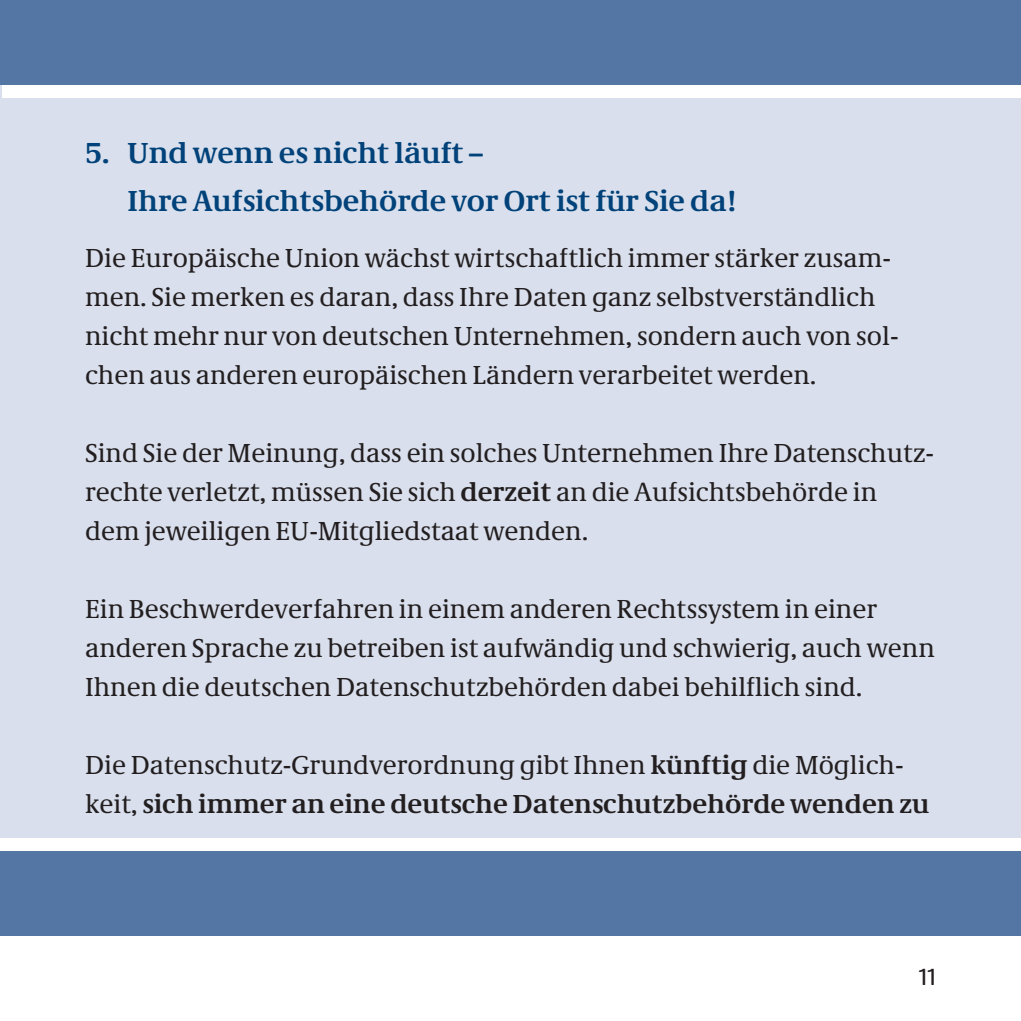
<style>
.page{position:relative;width:1021px;height:1021px;background:#fff}
.page>*{position:absolute;margin:0;border:0;box-sizing:border-box;transform-origin:0 0}
.t1{font:700 30px/48px "Neue Demos";color:#004279}
.t2{font:27px/39px "Neue Demos";color:#231f20}
.t3{font:700 27px/39px "Neue Demos";color:#231f20}
.t4{font:24px "Neue Praxis";color:#231f20}
.s1{font-weight:700}
.s2{font-weight:400}
</style>
<div class="page">
<div style="left:0;top:0;width:1020px;height:935px;background:#d9dfec"></div>
<div style="left:0;top:0;width:1020px;height:84px;background:#5476a5"></div>
<div style="left:2px;top:85px;width:1018px;height:13px;background:#fff"></div>
<div style="left:0;top:850px;width:1020px;height:85px;background:#5476a5"></div>
<div style="left:0;top:838px;width:1020px;height:12px;background:#fff"></div>
<p class="t1" style="left:128px;top:128px;width:611px;text-indent:-43px">5. Und wenn es nicht läuft –<br>Ihre Aufsichtsbehörde vor Ort ist für Sie da!</p>
<p class="t2" style="left:85px;top:238px;width:814px">Die Europäische Union wächst wirtschaftlich immer stärker zusam&shy;men. Sie merken es daran, dass Ihre Daten ganz selbstverständlich nicht mehr nur von deutschen Unternehmen, sondern auch von sol&shy;chen aus anderen europäischen Ländern verarbeitet werden.</p>
<p class="t2" style="left:85px;top:433px;width:850px">Sind Sie der Meinung, dass ein solches Unternehmen Ihre Datenschutz&shy;rechte verletzt, müssen Sie sich <span class="s1">derzeit</span> an die Aufsichtsbehörde in dem jeweiligen EU-Mitgliedstaat wenden.</p>
<p class="t2" style="left:85px;top:589px;width:851px">Ein Beschwerdeverfahren in einem anderen Rechtssystem in einer anderen Sprache zu betreiben ist aufwändig und schwierig, auch wenn<br>Ihnen die deutschen Datenschutzbehörden dabei behilflich sind.</p>
<p class="t3" style="left:85px;top:745px;width:845px"><span class="s2">Die Datenschutz-Grundverordnung gibt Ihnen</span> künftig <span class="s2">die Möglich&shy;keit,</span> sich immer an eine deutsche Datenschutzbehörde wenden zu</p>
<p class="t4" style="left:919px;top:961px;width:18px">11</p>
</div>
